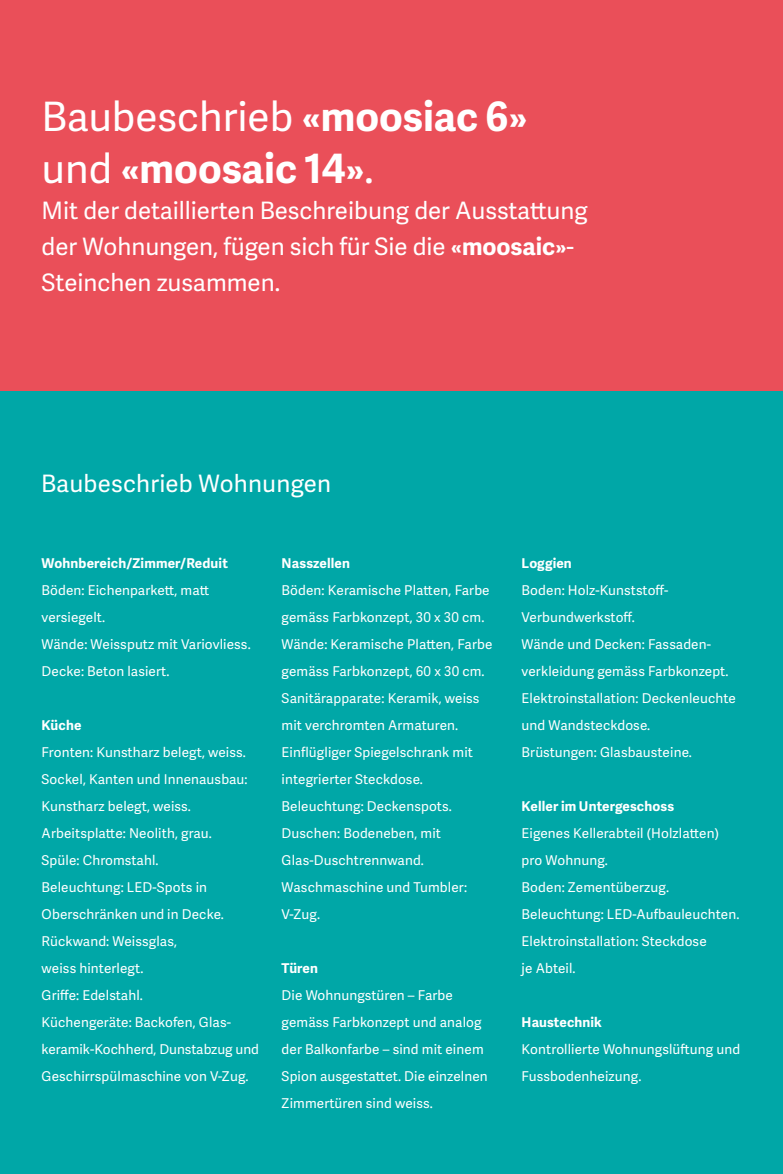
<style>
.page{position:relative;width:783px;height:1174px;background:#fff}
.page>*{position:absolute;margin:0;border:0;box-sizing:border-box;transform-origin:0 0}
.t1{font:700 40.5px/52.5px "Adelle Sans";color:#fff}
.t2{font:24px/36px "Adelle Sans";color:#fff}
.t3{font:13.5px/27px "Adelle Sans";letter-spacing:.01em;color:#fff}
.t4{font:700 13.5px "Adelle Sans";letter-spacing:.01em;color:#fff}
.s1{font-weight:400}
.s2{font-weight:700}
</style>
<div class="page">
<div style="left:0;top:0;width:782px;height:391px;background:#ea4f59"></div>
<div style="left:0;top:391px;width:782px;height:783px;background:#00a7a7"></div>
<p class="t1" style="left:42px;top:88px;width:487px"><span class="s1">Baubeschrieb</span> «moosiac 6» <span class="s1">und</span> «moosaic 14»<span class="s1">.</span></p>
<p class="t2" style="left:42px;top:192px;width:547px">Mit der detaillierten Beschreibung der Ausstattung der Wohnungen, fügen sich für Sie die <span class="s2">«moosaic»</span>-<br>Steinchen zusammen.</p>
<p class="t2" style="left:41px;top:465px;width:291px">Baubeschrieb Wohnungen</p>
<p class="t4" style="left:42px;top:553px;width:188px">Wohnbereich/Zimmer/Reduit</p>
<p class="t3" style="left:42px;top:576px;width:169px">Böden: Eichenparkett, matt versiegelt.</p>
<p class="t3" style="left:42px;top:630px;width:210px">Wände: Weissputz mit Variovliess.</p>
<p class="t3" style="left:42px;top:657px;width:129px">Decke: Beton lasiert.</p>
<p class="t4" style="left:42px;top:715px;width:41px">Küche</p>
<p class="t3" style="left:42px;top:738px;width:206px">Fronten: Kunstharz belegt, weiss.</p>
<p class="t3" style="left:42px;top:765px;width:207px">Sockel, Kanten und Innenausbau:<br>Kunstharz belegt, weiss.</p>
<p class="t3" style="left:42px;top:819px;width:172px">Arbeitsplatte: Neolith, grau.</p>
<p class="t3" style="left:42px;top:846px;width:118px">Spüle: Chromstahl.</p>
<p class="t3" style="left:42px;top:873px;width:184px">Beleuchtung: LED-Spots in<br>Oberschränken und in Decke.</p>
<p class="t3" style="left:42px;top:927px;width:137px">Rückwand: Weissglas, weiss hinterlegt.</p>
<p class="t3" style="left:42px;top:981px;width:103px">Griffe: Edelstahl.</p>
<p class="t3" style="left:42px;top:1008px;width:219px">Küchengeräte: Backofen, Glas&shy;keramik-Kochherd, Dunstabzug und<br>Geschirrspülmaschine von V-Zug.</p>
<p class="t4" style="left:281px;top:553px;width:70px">Nasszellen</p>
<p class="t3" style="left:281px;top:576px;width:209px">Böden: Keramische Platten, Farbe gemäss Farbkonzept, 30 x 30 cm.</p>
<p class="t3" style="left:281px;top:630px;width:212px">Wände: Keramische Platten, Farbe gemäss Farbkonzept, 60 x 30 cm.</p>
<p class="t3" style="left:281px;top:684px;width:199px">Sanitärapparate: Keramik, weiss mit verchromten Armaturen.</p>
<p class="t3" style="left:281px;top:738px;width:193px">Einflügliger Spiegelschrank mit integrierter Steckdose.</p>
<p class="t3" style="left:281px;top:792px;width:172px">Beleuchtung: Deckenspots.</p>
<p class="t3" style="left:281px;top:819px;width:161px">Duschen: Bodeneben, mit<br>Glas-Duschtrennwand.</p>
<p class="t3" style="left:281px;top:873px;width:187px">Waschmaschine und Tumbler:<br>V-Zug.</p>
<p class="t4" style="left:281px;top:958px;width:38px">Türen</p>
<p class="t3" style="left:281px;top:981px;width:208px">Die Wohnungstüren – Farbe gemäss Farbkonzept und analog der Balkonfarbe – sind mit einem<br>Spion ausgestattet. Die einzelnen<br>Zimmertüren sind weiss.</p>
<p class="t4" style="left:521px;top:553px;width:52px">Loggien</p>
<p class="t3" style="left:521px;top:576px;width:148px">Boden: Holz-Kunststoff-<br>Verbundwerkstoff.</p>
<p class="t3" style="left:521px;top:630px;width:208px">Wände und Decken: Fassaden&shy;verkleidung gemäss Farbkonzept.</p>
<p class="t3" style="left:521px;top:684px;width:216px">Elektroinstallation: Deckenleuchte und Wandsteckdose.</p>
<p class="t3" style="left:521px;top:738px;width:172px">Brüstungen: Glasbausteine.</p>
<p class="t4" style="left:521px;top:796px;width:154px">Keller im Untergeschoss</p>
<p class="t3" style="left:521px;top:819px;width:199px">Eigenes Kellerabteil (Holzlatten) pro Wohnung.</p>
<p class="t3" style="left:521px;top:873px;width:149px">Boden: Zementüberzug.</p>
<p class="t3" style="left:521px;top:900px;width:219px">Beleuchtung: LED-Aufbauleuchten.</p>
<p class="t3" style="left:521px;top:927px;width:186px">Elektroinstallation: Steckdose je Abteil.</p>
<p class="t4" style="left:521px;top:1012px;width:82px">Haustechnik</p>
<p class="t3" style="left:521px;top:1035px;width:220px">Kontrollierte Wohnungslüftung und<br>Fussbodenheizung.</p>
</div>
